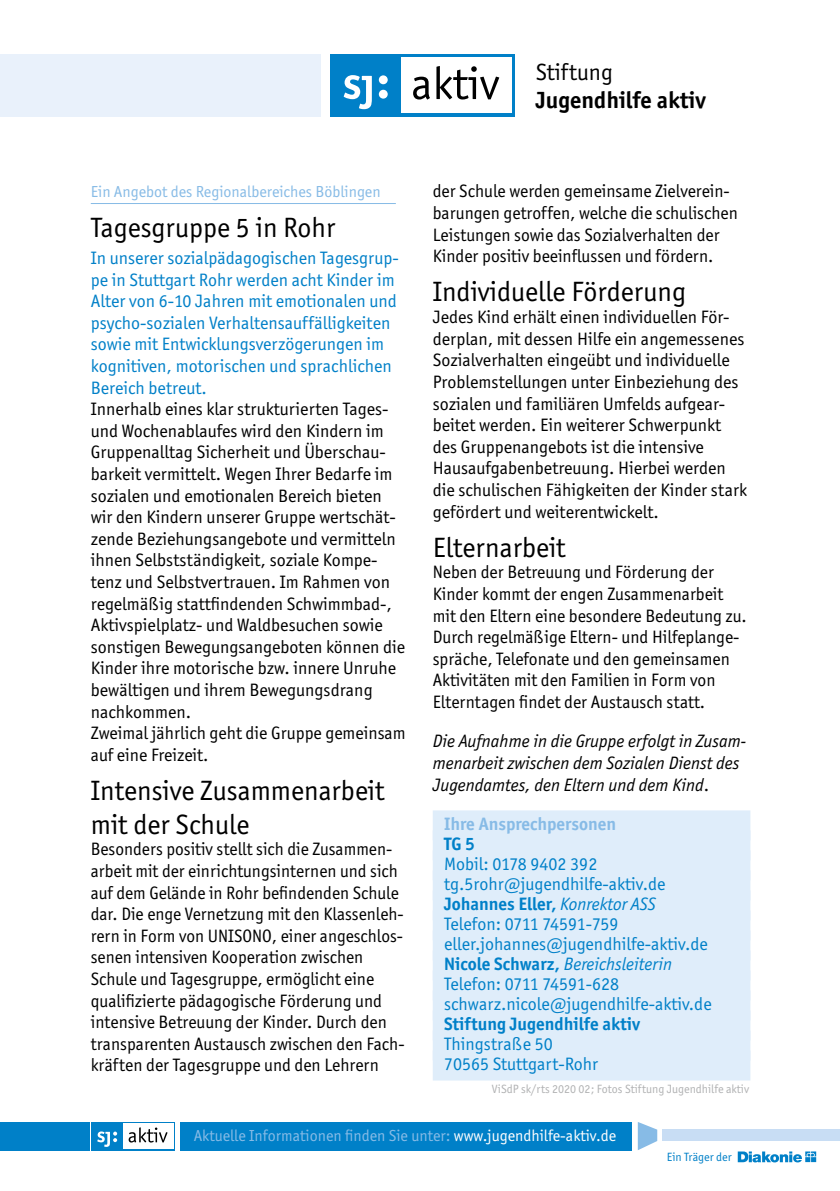
<style>
.page{position:relative;width:840px;height:1191px;background:#fff}
.page>*{position:absolute;margin:0;border:0;box-sizing:border-box;transform-origin:0 0}
.t1{font:28px/33.6px "Officina Sans ITC Std";color:#000}
.t2{font:700 23.6px "Officina Sans ITC Std";color:#000}
.t3{font:23.6px "Officina Sans ITC Std";color:#000}
.t4{font:18px/21.6px "Officina Sans ITC Std";color:#000}
.t5{font:18px/20px "Officina Sans ITC Std";color:#0080c8}
.t6{font:italic 18px/21.6px "Officina Sans ITC Std";color:#000}
.t7{font:700 18px "Officina Sans ITC Std";color:#0080c8}
.t8{font:700 18px "Officina Sans ITC Std";color:#87bbe6}
.t9{font:16px "Officina Sans ITC Std";color:#87bbe6}
.t10{font:12px "Officina Sans ITC Std";color:#b1b2b3}
.t11{font:12px "Officina Sans ITC Std";color:#0080c8}
.s1{font-style:normal}
.s2{font-weight:700}
.s3{font-style:italic}
.s4{color:#fff}
</style>
<div class="page">
<div style="left:0;top:54px;width:320px;height:62px;background:#e9f1fb"></div>
<div style="left:330px;top:54px;width:185px;height:62px;background:#0080c8"></div>
<div style="left:400px;top:58px;width:111px;height:55px;background:#fff"></div>
<div style="left:378px;top:90px;width:9px;height:9px;background:#fff;border-radius:50%"></div>
<div style="left:378px;top:75px;width:9px;height:9px;background:#fff;border-radius:50%"></div>
<svg style="left:343px;top:75px;width:28px;height:34px"></svg>
<svg style="left:413px;top:77px;width:16px;height:22px"></svg>
<svg style="left:436px;top:66px;width:63px;height:33px"></svg>
<div style="left:91px;top:1121px;width:84px;height:29px;background:#0080c8"></div>
<div style="left:123px;top:1123px;width:50px;height:25px;background:#fff"></div>
<svg style="left:97px;top:1131px;width:20px;height:15px"></svg>
<svg style="left:128px;top:1127px;width:39px;height:15px"></svg>
<div style="left:0;top:1121px;width:89px;height:29px;background:#0080c8"></div>
<div style="left:180px;top:1121px;width:451px;height:29px;background:#0080c8"></div>
<div style="left:662px;top:1129px;width:177px;height:12px;background:#c8ddf4"></div>
<svg style="left:637px;top:1122px;width:20px;height:28px"></svg>
<svg style="left:737px;top:1151px;width:78px;height:11px"></svg>
<hr style="left:91px;top:203px;width:304px;height:1px;background:#87bbe6">
<div style="left:432px;top:810px;width:318px;height:30px;background:#dfedfa"></div>
<div style="left:432px;top:830px;width:318px;height:30px;background:#dfedfa"></div>
<div style="left:432px;top:850px;width:318px;height:30px;background:#dfedfa"></div>
<div style="left:432px;top:870px;width:318px;height:30px;background:#dfedfa"></div>
<div style="left:432px;top:890px;width:318px;height:30px;background:#dfedfa"></div>
<div style="left:432px;top:910px;width:318px;height:30px;background:#dfedfa"></div>
<div style="left:432px;top:930px;width:318px;height:30px;background:#dfedfa"></div>
<div style="left:432px;top:950px;width:318px;height:30px;background:#dfedfa"></div>
<div style="left:432px;top:970px;width:318px;height:30px;background:#dfedfa"></div>
<div style="left:432px;top:990px;width:318px;height:30px;background:#dfedfa"></div>
<div style="left:432px;top:1010px;width:318px;height:30px;background:#dfedfa"></div>
<div style="left:432px;top:1030px;width:318px;height:30px;background:#dfedfa"></div>
<div style="left:432px;top:1050px;width:318px;height:30px;background:#dfedfa"></div>
<h2 class="t3" style="left:535px;top:58px;width:78px">Stiftung</h2>
<h2 class="t2" style="left:535px;top:85px;width:171px">Jugendhilfe aktiv</h2>
<p class="t9" style="left:91px;top:183px;width:291px">Ein Angebot des Regionalbereiches Böblingen</p>
<h1 class="t1" style="left:91px;top:210px;width:246px">Tagesgruppe 5 in Rohr</h1>
<p class="t5" style="left:91px;top:247px;width:309px;line-height:21.6px">In unserer sozialpädagogischen Tagesgrup&shy;pe in Stuttgart Rohr werden acht Kinder im Alter von 6-10 Jahren mit emotionalen und psycho-sozialen Verhaltensauffälligkeiten sowie mit Entwicklungsverzögerungen im kognitiven, motorischen und sprachlichen Bereich betreut.</p>
<p class="t4" style="left:91px;top:398px;width:316px">Innerhalb eines klar strukturierten Tages&shy;und Wochenablaufes wird den Kindern im Gruppenalltag Sicherheit und Überschau&shy;barkeit vermittelt. Wegen Ihrer Bedarfe im sozialen und emotionalen Bereich bieten wir den Kindern unserer Gruppe wertschät&shy;zende Beziehungsangebote und vermitteln ihnen Selbstständigkeit, soziale Kompe&shy;tenz und Selbstvertrauen. Im Rahmen von regelmäßig stattfindenden Schwimmbad-, Aktivspielplatz- und Waldbesuchen sowie sonstigen Bewegungsangeboten können die Kinder ihre motorische bzw. innere Unruhe bewältigen und ihrem Bewegungsdrang nachkommen.<br>Zweimal jährlich geht die Gruppe gemeinsam auf eine Freizeit.</p>
<h1 class="t1" style="left:91px;top:774px;width:295px">Intensive Zusammenarbeit mit der Schule</h1>
<p class="t4" style="left:91px;top:838px;width:315px">Besonders positiv stellt sich die Zusammen&shy;arbeit mit der einrichtungsinternen und sich auf dem Gelände in Rohr befindenden Schule dar. Die enge Vernetzung mit den Klassenleh&shy;rern in Form von UNISONO, einer angeschlos&shy;senen intensiven Kooperation zwischen Schule und Tagesgruppe, ermöglicht eine qualifizierte pädagogische Förderung und intensive Betreuung der Kinder. Durch den transparenten Austausch zwischen den Fach&shy;kräften der Tagesgruppe und den Lehrern</p>
<p class="t4" style="left:432px;top:180px;width:306px">der Schule werden gemeinsame Zielverein&shy;barungen getroffen, welche die schulischen Leistungen sowie das Sozialverhalten der Kinder positiv beeinflussen und fördern.</p>
<h1 class="t1" style="left:432px;top:275px;width:255px">Individuelle Förderung</h1>
<p class="t4" style="left:432px;top:306px;width:316px">Jedes Kind erhält einen individuellen För&shy;derplan, mit dessen Hilfe ein angemessenes Sozialverhalten eingeübt und individuelle Problemstellungen unter Einbeziehung des sozialen und familiären Umfelds aufgear&shy;beitet werden. Ein weiterer Schwerpunkt des Gruppenangebots ist die intensive Hausaufgabenbetreuung. Hierbei werden die schulischen Fähigkeiten der Kinder stark gefördert und weiterentwickelt.</p>
<h1 class="t1" style="left:432px;top:530px;width:134px">Elternarbeit</h1>
<p class="t4" style="left:432px;top:561px;width:315px">Neben der Betreuung und Förderung der Kinder kommt der engen Zusammenarbeit mit den Eltern eine besondere Bedeutung zu.<br>Durch regelmäßige Eltern- und Hilfeplange&shy;spräche, Telefonate und den gemeinsamen Aktivitäten mit den Familien in Form von Elterntagen findet der Austausch statt.</p>
<p class="t6" style="left:432px;top:730px;width:315px">Die Aufnahme in die Gruppe erfolgt in Zusam&shy;menarbeit zwischen dem Sozialen Dienst des<br>Jugendamtes, den Eltern und dem Kind<span class="s1">.</span></p>
<p class="t8" style="left:444px;top:813px;width:173px">Ihre Ansprechpersonen</p>
<p class="t7" style="left:444px;top:833px;width:32px">TG 5</p>
<p class="t5" style="left:444px;top:854px;width:269px">Mobil: 0178 9402 392 tg.5rohr@jugendhilfe-aktiv.de<br><span class="s2">Johannes Eller,</span> <span class="s3">Konrektor ASS<br></span>Telefon: 0711 74591-759 eller.johannes@jugendhilfe-aktiv.de<br><span class="s2">Nicole Schwarz,</span> <span class="s3">Bereichsleiterin<br></span>Telefon: 0711 74591-628 schwarz.nicole@jugendhilfe-aktiv.de</p>
<p class="t7" style="left:444px;top:1013px;width:197px">Stiftung Jugendhilfe aktiv</p>
<p class="t5" style="left:444px;top:1034px;width:155px">Thingstraße 50<br>70565 Stuttgart-Rohr</p>
<p class="t10" style="left:491px;top:1082px;width:258px">ViSdP sk/rts 2020 02; Fotos Stiftung Jugendhilfe aktiv</p>
<p class="t9" style="left:193px;top:1126px;width:424px">Aktuelle Informationen finden Sie unter: <span class="s4">www.jugendhilfe-aktiv.de</span></p>
<p class="t11" style="left:666px;top:1150px;width:66px">Ein Träger der</p>
</div>
